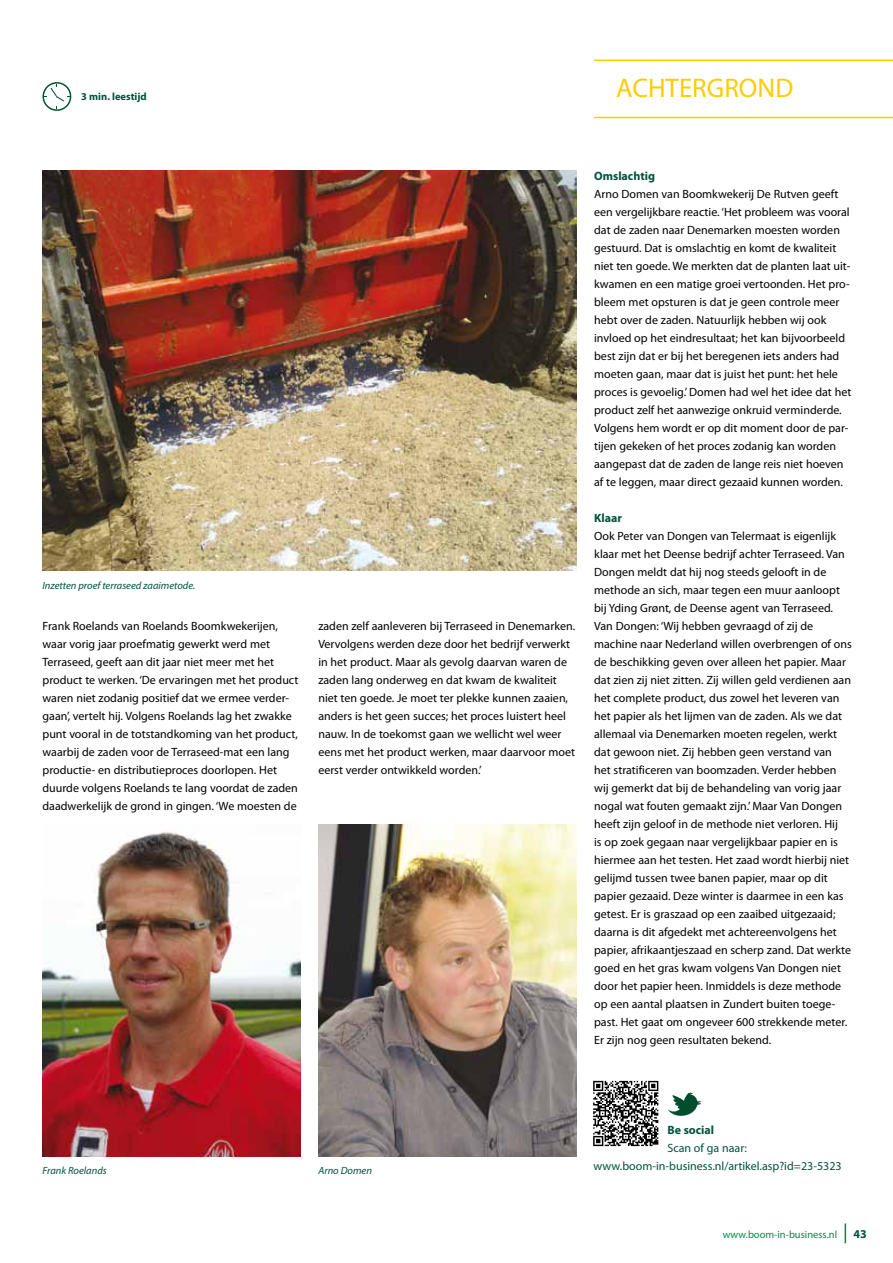
<style>
.page{position:relative;width:893px;height:1263px;background:#fff}
.page>*{position:absolute;margin:0;border:0;box-sizing:border-box;transform-origin:0 0}
.t1{font:27px "Myriad Pro";color:#fecc00}
.t2{font:12px/18px "Myriad Pro";color:#000}
.t3{font:12px/18px "Myriad Pro";color:#00523c}
.t4{font:700 12px "Myriad Pro";color:#00523c}
.t5{font:italic 10.5px "Myriad Pro";color:#00523c}
.t6{font:10.5px "Myriad Pro";color:#008b45}
.t7{font:700 10.5px "Myriad Pro";color:#00523c}
</style>
<div class="page">
<svg style="left:845px;top:1223px;width:1px;height:20px"></svg>
<hr style="left:594px;top:117px;width:299px;height:1px;background:#fecc00">
<hr style="left:594px;top:60px;width:299px;height:1px;background:#fecc00">
<img style="left:43px;top:170px;width:533px;height:400px">
<img style="left:43px;top:831px;width:257px;height:326px">
<img style="left:318px;top:825px;width:258px;height:332px">
<svg style="left:43px;top:82px;width:28px;height:29px"></svg>
<svg style="left:593px;top:1081px;width:65px;height:65px"></svg>
<svg style="left:667px;top:1092px;width:34px;height:24px"></svg>
<p class="t7" style="left:81px;top:90px;width:67px">3 min. leestijd</p>
<h1 class="t1" style="left:616px;top:71px;width:179px">ACHTERGROND</h1>
<p class="t5" style="left:43px;top:579px;width:154px">Inzetten proef terraseed zaaimetode.</p>
<p class="t2" style="left:43px;top:617px;width:257px">Frank Roelands van Roelands Boomkwekerijen, waar vorig jaar proefmatig gewerkt werd met Terraseed, geeft aan dit jaar niet meer met het product te werken. ‘De ervaringen met het product waren niet zodanig positief dat we ermee verder&shy;gaan’, vertelt hij. Volgens Roelands lag het zwakke punt vooral in de totstandkoming van het product, waarbij de zaden voor de Terraseed-mat een lang productie- en distributieproces doorlopen. Het duurde volgens Roelands te lang voordat de zaden daadwerkelijk de grond in gingen. ‘We moesten de</p>
<p class="t2" style="left:318px;top:617px;width:258px">zaden zelf aanleveren bij Terraseed in Denemarken.<br>Vervolgens werden deze door het bedrijf verwerkt in het product. Maar als gevolg daarvan waren de zaden lang onderweg en dat kwam de kwaliteit niet ten goede. Je moet ter plekke kunnen zaaien, anders is het geen succes; het proces luistert heel nauw. In de toekomst gaan we wellicht wel weer eens met het product werken, maar daarvoor moet eerst verder ontwikkeld worden.’</p>
<p class="t4" style="left:594px;top:168px;width:62px">Omslachtig</p>
<p class="t2" style="left:594px;top:185px;width:259px">Arno Domen van Boomkwekerij De Rutven geeft een vergelijkbare reactie. ‘Het probleem was vooral dat de zaden naar Denemarken moesten worden gestuurd. Dat is omslachtig en komt de kwaliteit niet ten goede. We merkten dat de planten laat uit&shy;kwamen en een matige groei vertoonden. Het pro&shy;bleem met opsturen is dat je geen controle meer hebt over de zaden. Natuurlijk hebben wij ook invloed op het eindresultaat; het kan bijvoorbeeld best zijn dat er bij het beregenen iets anders had moeten gaan, maar dat is juist het punt: het hele proces is gevoelig.’ Domen had wel het idee dat het product zelf het aanwezige onkruid verminderde.<br>Volgens hem wordt er op dit moment door de par&shy;tijen gekeken of het proces zodanig kan worden aangepast dat de zaden de lange reis niet hoeven af te leggen, maar direct gezaaid kunnen worden.</p>
<p class="t4" style="left:594px;top:510px;width:29px">Klaar</p>
<p class="t2" style="left:594px;top:527px;width:259px">Ook Peter van Dongen van Telermaat is eigenlijk klaar met het Deense bedrijf achter Terraseed. Van Dongen meldt dat hij nog steeds gelooft in de methode an sich, maar tegen een muur aanloopt bij Yding Grønt, de Deense agent van Terraseed.<br>Van Dongen: ‘Wij hebben gevraagd of zij de machine naar Nederland willen overbrengen of ons de beschikking geven over alleen het papier. Maar dat zien zij niet zitten. Zij willen geld verdienen aan het complete product, dus zowel het leveren van het papier als het lijmen van de zaden. Als we dat allemaal via Denemarken moeten regelen, werkt dat gewoon niet. Zij hebben geen verstand van<br>het stratificeren van boomzaden. Verder hebben wij gemerkt dat bij de behandeling van vorig jaar nogal wat fouten gemaakt zijn.’ Maar Van Dongen heeft zijn geloof in de methode niet verloren. Hij<br>is op zoek gegaan naar vergelijkbaar papier en is hiermee aan het testen. Het zaad wordt hierbij niet gelijmd tussen twee banen papier, maar op dit papier gezaaid. Deze winter is daarmee in een kas getest. Er is graszaad op een zaaibed uitgezaaid; daarna is dit afgedekt met achtereenvolgens het papier, afrikaantjeszaad en scherp zand. Dat werkte goed en het gras kwam volgens Van Dongen niet door het papier heen. Inmiddels is deze methode op een aantal plaatsen in Zundert buiten toege&shy;past. Het gaat om ongeveer 600 strekkende meter.<br>Er zijn nog geen resultaten bekend.</p>
<p class="t5" style="left:43px;top:1164px;width:66px">Frank Roelands</p>
<p class="t5" style="left:318px;top:1164px;width:55px">Arno Domen</p>
<p class="t4" style="left:667px;top:1122px;width:48px">Be social</p>
<p class="t3" style="left:594px;top:1139px;width:249px;text-indent:74px">Scan of ga naar: www.boom-in-business.nl/artikel.asp?id=23-5323</p>
<p class="t6" style="left:723px;top:1228px;width:116px">www.boom-in-business.nl</p>
<p class="t4" style="left:853px;top:1226px;width:15px">43</p>
</div>
